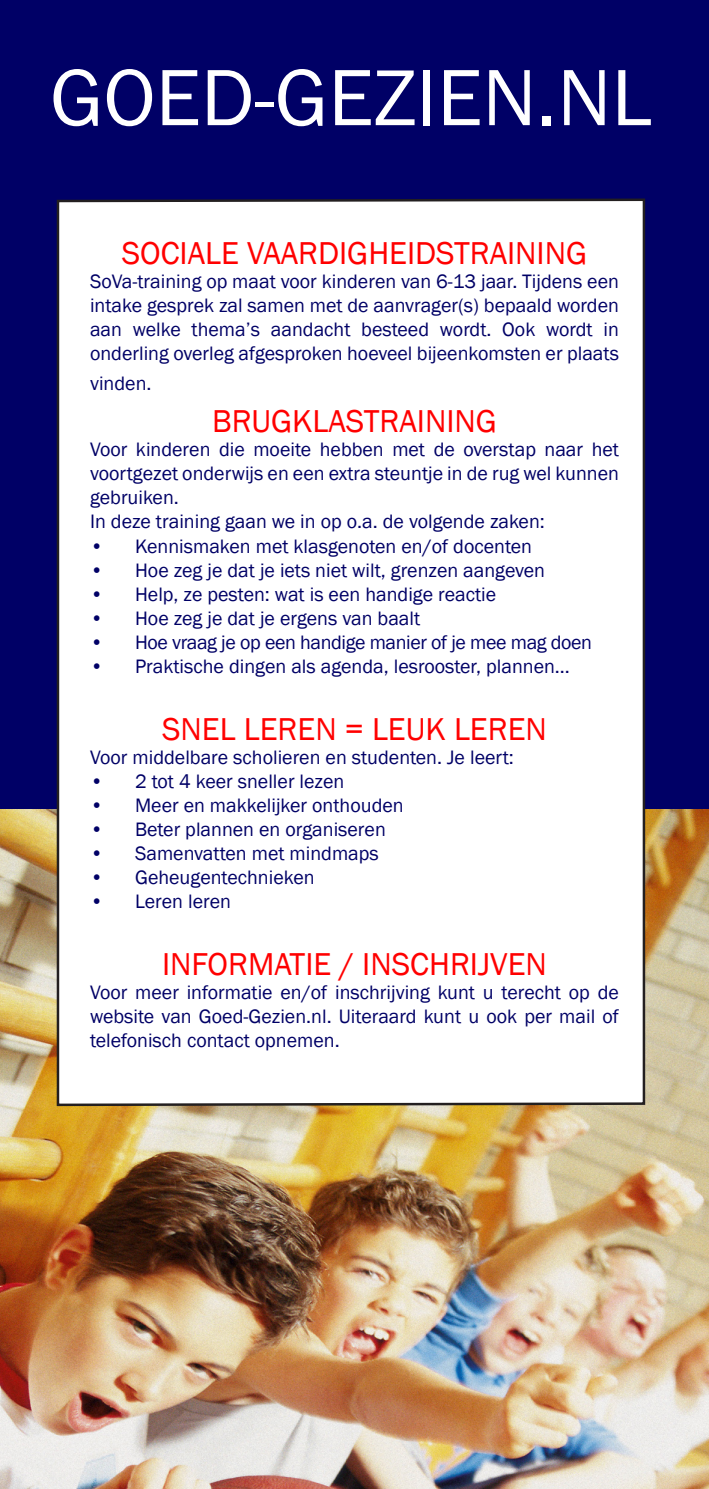
<style>
.page{position:relative;width:709px;height:1489px;background:#fff}
.page>*{position:absolute;margin:0;border:0;box-sizing:border-box;transform-origin:0 0}
.t1{font:82.5px "Franklin Gothic";color:#fff}
.t2{font:32.5px "Franklin Gothic";color:#f00}
.t3{font:20px/24px "Franklin Gothic";color:#006;text-align:justify}
.t4{font:20px "Franklin Gothic";letter-spacing:-.02em;color:#006}
</style>
<div class="page">
<div style="left:0;top:0;width:709px;height:1488px;background:#006"></div>
<img style="left:0;top:809px;width:709px;height:679px">
<div style="left:55px;top:198px;width:591px;height:909px;background:#fff"></div>
<h1 class="t1" style="left:50px;top:46px;width:603px">GOED-GEZIEN.NL</h1>
<h2 class="t2" style="left:122px;top:233px;width:467px">SOCIALE VAARDIGHEIDSTRAINING</h2>
<p class="t3" style="left:90px;top:269px;width:530px">SoVa-training op maat voor kinderen van 6-13 jaar. Tijdens een intake gesprek zal samen met de aanvrager(s) bepaald worden aan welke thema’s aandacht besteed wordt. Ook wordt in onderling overleg afgesproken hoeveel bijeenkomsten er plaats</p>
<p class="t3" style="left:90px;top:371px;width:63px">vinden.</p>
<h2 class="t2" style="left:212px;top:401px;width:286px">BRUGKLASTRAINING</h2>
<p class="t3" style="left:90px;top:438px;width:530px;text-align:left">Voor kinderen die moeite hebben met de overstap naar het voortgezet onderwijs en een extra steuntje in de rug wel kunnen gebruiken.<br>In deze training gaan we in op o.a. de volgende zaken:</p>
<p class="t3" style="left:90px;top:534px;width:443px">• Kennismaken met klasgenoten en/of docenten</p>
<p class="t3" style="left:90px;top:558px;width:456px">• Hoe zeg je dat je iets niet wilt, grenzen aangeven</p>
<p class="t3" style="left:90px;top:582px;width:408px">• Help, ze pesten: wat is een handige reactie</p>
<p class="t3" style="left:90px;top:606px;width:332px">• Hoe zeg je dat je ergens van baalt</p>
<p class="t4" style="left:90px;top:629px;width:503px">• Hoe vraag je op een handige manier of je mee mag doen</p>
<p class="t3" style="left:90px;top:654px;width:481px">• Praktische dingen als agenda, lesrooster, plannen...</p>
<h2 class="t2" style="left:162px;top:709px;width:386px">SNEL LEREN = LEUK LEREN</h2>
<p class="t3" style="left:90px;top:745px;width:425px">Voor middelbare scholieren en studenten. Je leert:</p>
<p class="t3" style="left:90px;top:769px;width:256px">• 2 tot 4 keer sneller lezen</p>
<p class="t3" style="left:90px;top:793px;width:315px">• Meer en makkelijker onthouden</p>
<p class="t3" style="left:90px;top:817px;width:297px">• Beter plannen en organiseren</p>
<p class="t3" style="left:90px;top:841px;width:290px">• Samenvatten met mindmaps</p>
<p class="t3" style="left:90px;top:865px;width:226px">• Geheugentechnieken</p>
<p class="t3" style="left:90px;top:889px;width:142px">• Leren leren</p>
<h2 class="t2" style="left:162px;top:943px;width:386px">INFORMATIE / INSCHRIJVEN</h2>
<p class="t3" style="left:90px;top:980px;width:530px">Voor meer informatie en/of inschrijving kunt u terecht op de website van Goed-Gezien.nl. Uiteraard kunt u ook per mail of telefonisch contact opnemen.</p>
</div>
